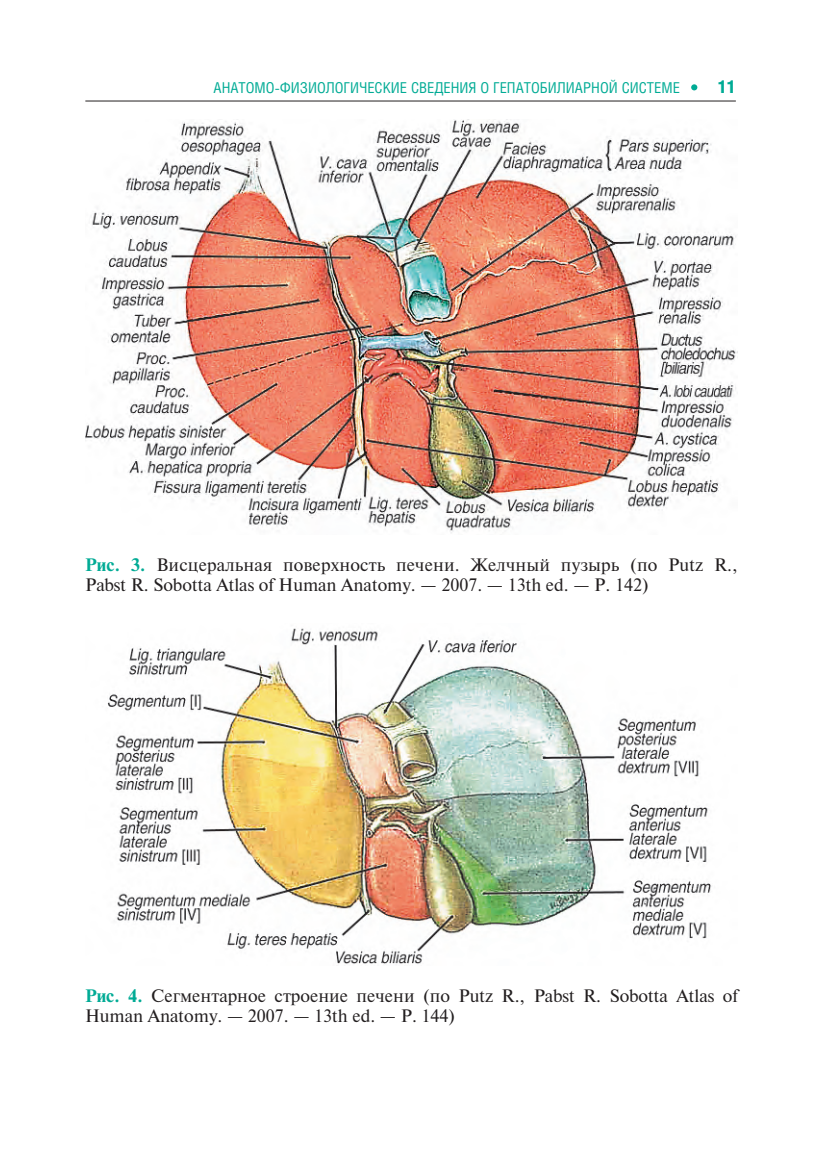
<style>
.page{position:relative;width:823px;height:1168px;background:#fff}
.page>*{position:absolute;margin:0;border:0;box-sizing:border-box;transform-origin:0 0}
.t1{font:18px/20px "Newton";color:#231f20}
.t2{font:900 18px "Helios Cond";color:#00ab95}
.t3{font:15px "Helios Cond";color:#00ab95}
.s1{font-weight:700;color:#00ab95}
</style>
<div class="page">
<hr style="left:85px;top:101px;width:650px;height:1px;background:#231f20">
<svg style="left:690px;top:84px;width:7px;height:6px"></svg>
<img style="left:85px;top:119px;width:652px;height:414px">
<img style="left:107px;top:628px;width:605px;height:336px">
<p class="t3" style="left:213px;top:82px;width:467px">АНАТОМО-ФИЗИОЛОГИЧЕСКИЕ СВЕДЕНИЯ О ГЕПАТОБИЛИАРНОЙ СИСТЕМЕ</p>
<p class="t2" style="left:717px;top:80px;width:20px">11</p>
<p class="t1" style="left:85px;top:556px;width:653px"><span class="s1">Рис. 3.</span> Висцеральная поверхность печени. Желчный пузырь (по Putz R.,<br>Pabst R. Sobotta Atlas of Human Anatomy. — 2007. — 13th ed. — P. 142)</p>
<p class="t1" style="left:85px;top:987px;width:653px"><span class="s1">Рис. 4.</span> Сегментарное строение печени (по Putz R., Pabst R. Sobotta Atlas of<br>Human Anatomy. — 2007. — 13th ed. — P. 144)</p>
</div>
